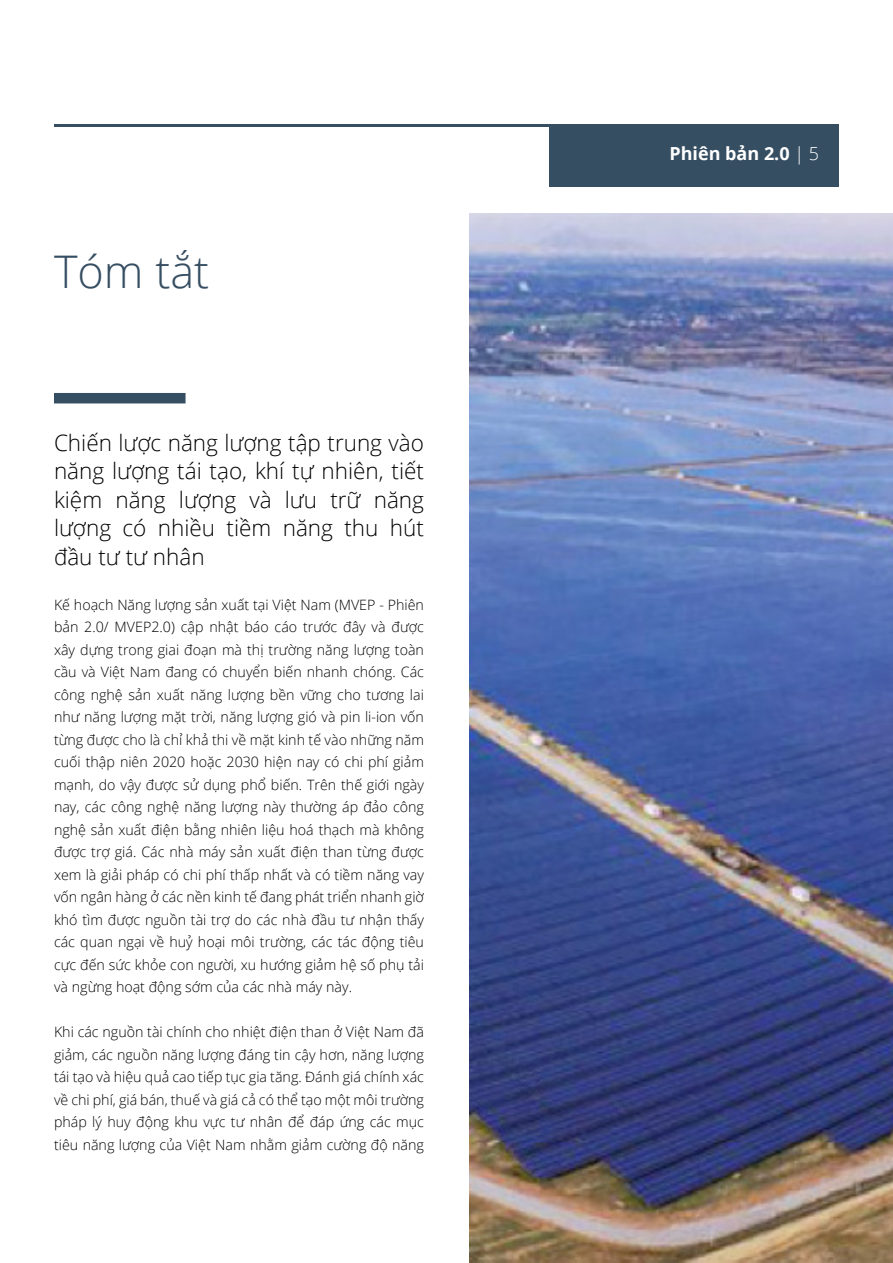
<style>
.page{position:relative;width:893px;height:1263px;background:#fff}
.page>*{position:absolute;margin:0;border:0;box-sizing:border-box;transform-origin:0 0}
.t1{font:300 45px "Open Sans";color:#364e62}
.t2{font:300 22.5px/28.5px "Open Sans";color:#000;text-align:justify}
.t3{font:700 18px "Open Sans";color:#fff}
.t4{font:300 14.25px/22.5px "Open Sans";color:#000;text-align:justify}
.s1{font-weight:300}
</style>
<div class="page">
<hr style="left:54px;top:124px;width:785px;height:2px;background:#364e62">
<div style="left:549px;top:126px;width:290px;height:61px;background:#364e62"></div>
<img style="left:469px;top:213px;width:424px;height:1049px">
<div style="left:54px;top:393px;width:132px;height:10px;background:#364e62"></div>
<p class="t1" style="left:54px;top:241px;width:157px">Tóm tắt</p>
<p class="t2" style="left:54px;top:428px;width:371px">Chiến lược năng lượng tập trung vào năng lượng tái tạo, khí tự nhiên, tiết kiệm năng lượng và lưu trữ năng lượng có nhiều tiềm năng thu hút đầu tư tư nhân</p>
<p class="t4" style="left:54px;top:593px;width:371px">Kế hoạch Năng lượng sản xuất tại Việt Nam (MVEP - Phiên bản 2.0/ MVEP2.0) cập nhật báo cáo trước đây và được xây dựng trong giai đoạn mà thị trường năng lượng toàn cầu và Việt Nam đang có chuyển biến nhanh chóng. Các công nghệ sản xuất năng lượng bền vững cho tương lai như năng lượng mặt trời, năng lượng gió và pin li-ion vốn từng được cho là chỉ khả thi về mặt kinh tế vào những năm cuối thập niên 2020 hoặc 2030 hiện nay có chi phí giảm mạnh, do vậy được sử dụng phổ biến. Trên thế giới ngày nay, các công nghệ năng lượng này thường áp đảo công nghệ sản xuất điện bằng nhiên liệu hoá thạch mà không được trợ giá. Các nhà máy sản xuất điện than từng được xem là giải pháp có chi phí thấp nhất và có tiềm năng vay vốn ngân hàng ở các nền kinh tế đang phát triển nhanh giờ khó tìm được nguồn tài trợ do các nhà đầu tư nhận thấy các quan ngại về huỷ hoại môi trường, các tác động tiêu cực đến sức khỏe con người, xu hướng giảm hệ số phụ tải và ngừng hoạt động sớm của các nhà máy này.</p>
<p class="t4" style="left:54px;top:1020px;width:371px">Khi các nguồn tài chính cho nhiệt điện than ở Việt Nam đã giảm, các nguồn năng lượng đáng tin cậy hơn, năng lượng tái tạo và hiệu quả cao tiếp tục gia tăng. Đánh giá chính xác về chi phí, giá bán, thuế và giá cả có thể tạo một môi trường pháp lý huy động khu vực tư nhân để đáp ứng các mục tiêu năng lượng của Việt Nam nhằm giảm cường độ năng</p>
<p class="t3" style="left:669px;top:141px;width:151px">Phiên bản 2.0 <span class="s1">| 5</span></p>
</div>
